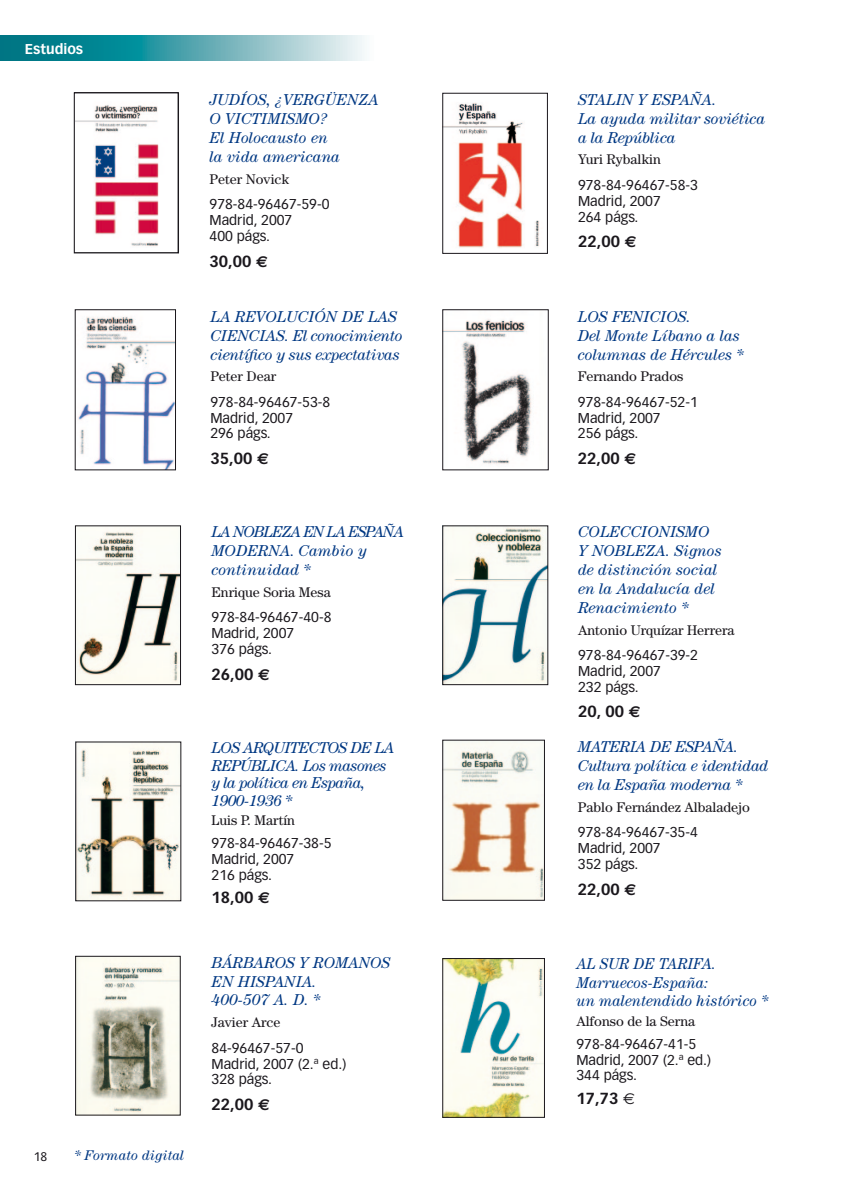
<style>
.page{position:relative;width:844px;height:1191px;background:#fff}
.page>*{position:absolute;margin:0;border:0;box-sizing:border-box;transform-origin:0 0}
.t1{font:italic 15.75px/18.9px "Century";color:#003883}
.t2{font:italic 15.75px/18.9px "Century";letter-spacing:-.02em;color:#003883}
.t3{font:700 15.75px "Vectora LH";color:#1a171c}
.t4{font:italic 15.75px/18.9px "Century";color:#003883;scale:.96 1}
.t5{font:italic 15.75px/17.5px "Century";letter-spacing:-.04em;color:#003883}
.t6{font:italic 15.75px/17.5px "Century";letter-spacing:.125em;color:#003883}
.t7{font:italic 15.75px/18.9px "Century";letter-spacing:.14em;color:#003883}
.t8{font:14px/15.8px "Vectora LH";color:#1a171c}
.t9{font:14px "Century";color:#1a171c}
.t10{font:italic 14px "Century";color:#003883}
.t11{font:700 14px "Vectora LH";color:#fff}
.t12{font:12.25px "Vectora LH";color:#1a171c}
.s1{font-family:"Euro Sans"}
.s2{font-family:"Euro Sans";font-weight:400}
</style>
<div class="page">
<svg style="left:0;top:36px;width:365px;height:25px;background:#54a8b1"></svg>
<img style="left:444px;top:103px;width:95px;height:145px">
<div style="left:442px;top:93px;width:105px;height:161px;border:1px solid #1a171c"></div>
<img style="left:76px;top:105px;width:83px;height:141px">
<div style="left:74px;top:92px;width:105px;height:161px;border:1px solid #1a171c"></div>
<img style="left:444px;top:741px;width:98px;height:157px">
<div style="left:442px;top:739px;width:102px;height:161px;border:1px solid #1a171c"></div>
<img style="left:77px;top:743px;width:102px;height:156px">
<div style="left:75px;top:741px;width:106px;height:160px;border:1px solid #1a171c"></div>
<img style="left:444px;top:527px;width:102px;height:156px">
<div style="left:442px;top:525px;width:106px;height:160px;border:1px solid #1a171c"></div>
<img style="left:77px;top:527px;width:102px;height:156px">
<div style="left:75px;top:525px;width:106px;height:160px;border:1px solid #1a171c"></div>
<img style="left:78px;top:316px;width:96px;height:152px">
<div style="left:75px;top:309px;width:101px;height:161px;border:1px solid #1a171c"></div>
<img style="left:77px;top:958px;width:102px;height:155px">
<div style="left:75px;top:956px;width:106px;height:159px;border:1px solid #1a171c"></div>
<img style="left:444px;top:319px;width:88px;height:145px">
<div style="left:442px;top:309px;width:106px;height:161px;border:1px solid #1a171c"></div>
<img style="left:444px;top:960px;width:98px;height:155px">
<div style="left:442px;top:958px;width:102px;height:159px;border:1px solid #1a171c"></div>
<p class="t11" style="left:25px;top:40px;width:60px">Estudios</p>
<p class="t12" style="left:34px;top:1149px;width:15px">18</p>
<p class="t10" style="left:74px;top:1147px;width:111px">* Formato digital</p>
<p class="t1" style="left:209px;top:90px;width:169px">Judíos, ¿ver g üenza o victimism</p>
<p class="t1" style="left:209px;top:109px;width:132px;text-indent:99px">o?<br>El Holocausto en la vida americana</p>
<p class="t9" style="left:209px;top:171px;width:81px">Peter Novick</p>
<p class="t8" style="left:209px;top:197px;width:121px">978-84-96467-59-0<br>Madrid, 2007<br>400 págs.</p>
<p class="t3" style="left:209px;top:251px;width:60px">30,00 <span class="s1">E</span></p>
<p class="t7" style="left:210px;top:307px;width:169px">La revol ución de las ciencias</p>
<p class="t2" style="left:210px;top:326px;width:194px;text-align:right">. El conocimiento<br>científico y sus expectativas</p>
<p class="t9" style="left:210px;top:368px;width:67px">Peter Dear</p>
<p class="t8" style="left:210px;top:394px;width:121px">978-84-96467-53-8<br>Madrid, 2007<br>296 págs.</p>
<p class="t3" style="left:210px;top:449px;width:60px">35,00 <span class="s1">E</span></p>
<p class="t1" style="left:211px;top:522px;width:157px">La nobleza en la España moderna. Cambio y continuidad *</p>
<p class="t9" style="left:211px;top:584px;width:121px">Enrique Soria Mesa</p>
<p class="t8" style="left:211px;top:609px;width:121px">978-84-96467-40-8<br>Madrid, 2007<br>376 págs.</p>
<p class="t3" style="left:211px;top:664px;width:60px">26,00 <span class="s1">E</span></p>
<p class="t6" style="left:211px;top:739px;width:174px">Los arquitectos de la<br>República</p>
<p class="t5" style="left:211px;top:756px;width:176px;text-indent:84px">. Los masones y la política en España,<br>1900-1936 *</p>
<p class="t9" style="left:211px;top:812px;width:85px">Luis P. Martín</p>
<p class="t8" style="left:211px;top:835px;width:121px">978-84-96467-38-5<br>Madrid, 2007<br>216 págs.</p>
<p class="t3" style="left:211px;top:888px;width:60px">18,00 <span class="s1">E</span></p>
<p class="t1" style="left:211px;top:952px;width:180px">BÁRBAROS Y ROMANOS<br>EN HISPANIA.<br>400-507 A. D. *</p>
<p class="t9" style="left:211px;top:1014px;width:70px">Javier Arce</p>
<p class="t8" style="left:211px;top:1040px;width:136px">84-96467-57-0<br>Madrid, 2007 (2.ª ed.)<br>328 págs.</p>
<p class="t3" style="left:211px;top:1095px;width:60px">22,00 <span class="s1">E</span></p>
<p class="t1" style="left:578px;top:90px;width:19px">Stali</p>
<p class="t1" style="left:621px;top:90px;width:41px">n y España</p>
<p class="t1" style="left:578px;top:90px;width:188px;text-indent:134px">.<br>La ayuda militar soviética a la República</p>
<p class="t9" style="left:578px;top:151px;width:84px">Yuri Rybalkin</p>
<p class="t8" style="left:578px;top:177px;width:121px">978-84-96467-58-3<br>Madrid, 2007<br>264 págs.</p>
<p class="t3" style="left:578px;top:232px;width:60px">22,00 <span class="s1">E</span></p>
<p class="t1" style="left:577px;top:307px;width:167px">Los Fenicios.<br>Del Monte Líbano a las columnas de Hércules *</p>
<p class="t9" style="left:577px;top:368px;width:107px">Fernando Prados</p>
<p class="t8" style="left:577px;top:394px;width:121px">978-84-96467-52-1<br>Madrid, 2007<br>256 págs.</p>
<p class="t3" style="left:577px;top:449px;width:60px">22,00 <span class="s1">E</span></p>
<p class="t1" style="left:578px;top:522px;width:145px">Coleccionismo y nobleza. Signos de distinción social en la Andalucía del<br>Renacimiento *</p>
<p class="t9" style="left:578px;top:621px;width:158px">Antonio Urquízar Herrera</p>
<p class="t8" style="left:578px;top:647px;width:121px">978-84-96467-39-2<br>Madrid, 2007<br>232 págs.</p>
<p class="t3" style="left:578px;top:702px;width:64px">20, 00 <span class="s1">E</span></p>
<p class="t1" style="left:577px;top:737px;width:109px">Materia de España</p>
<p class="t2" style="left:577px;top:737px;width:192px;text-indent:156px">.<br>Cultura política e identidad en la España moderna *</p>
<p class="t9" style="left:577px;top:798px;width:173px">Pablo Fernández Albaladejo</p>
<p class="t8" style="left:577px;top:824px;width:121px">978-84-96467-35-4<br>Madrid, 2007<br>352 págs.</p>
<p class="t3" style="left:577px;top:879px;width:60px">22,00 <span class="s1">E</span></p>
<p class="t4" style="left:576px;top:953px;width:201px">AL SUR DE TARIFA.<br>Marruecos-España:<br>un malentendido histórico *</p>
<p class="t9" style="left:576px;top:1012px;width:120px">Alfonso de la Serna</p>
<p class="t8" style="left:576px;top:1036px;width:136px">978-84-96467-41-5<br>Madrid, 2007 (2.ª ed.)<br>344 págs.</p>
<p class="t3" style="left:576px;top:1088px;width:60px">17,73 <span class="s2">E</span></p>
</div>
